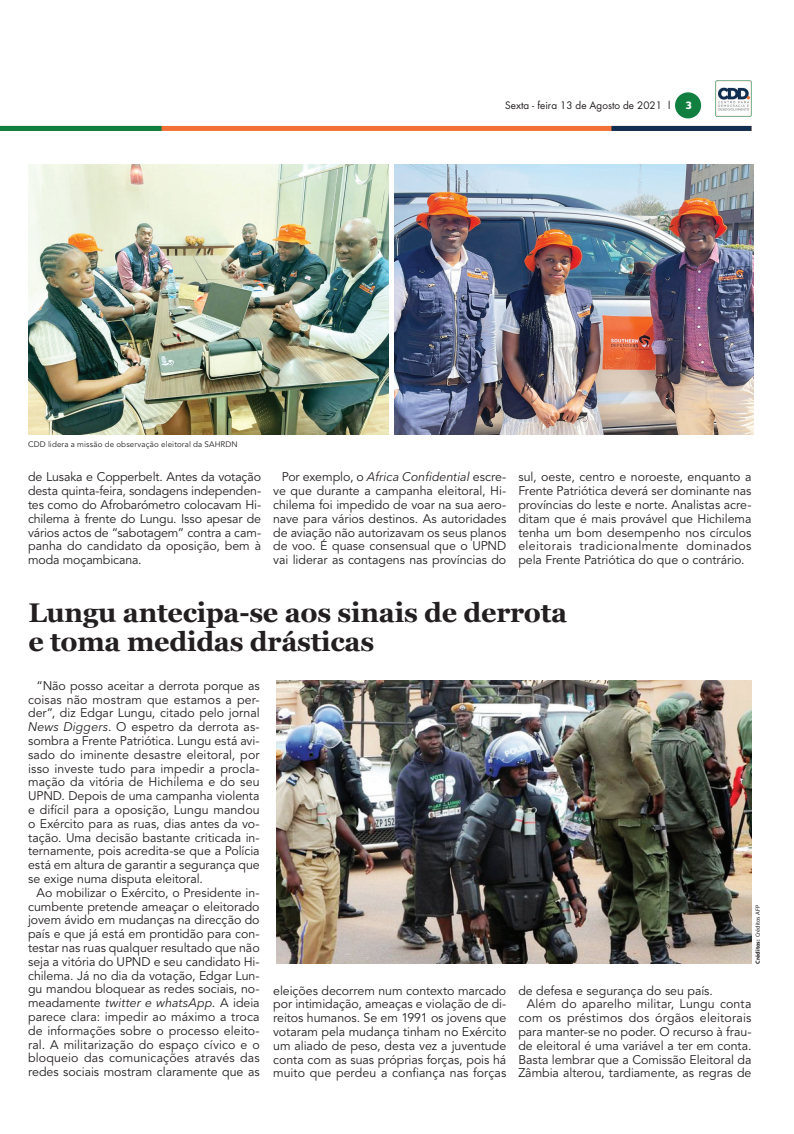
<style>
.page{position:relative;width:794px;height:1134px;background:#fff}
.page>*{position:absolute;margin:0;border:0;box-sizing:border-box;transform-origin:0 0}
.t1{font:700 27px/29px "Georgia";letter-spacing:-.01em;color:#231f20}
.t2{font:12.5px/13.8px "Avenir LT Std";color:#231f20;text-align:justify}
.t3{font:10px "Futura LT";color:#231f20}
.t4{font:700 10px "Popular";color:#fff}
.t5{font:8px "Avenir LT Std";letter-spacing:.015em;color:#231f20}
.t6{font:6px "Myriad Pro";color:#231f20}
.s1{font-family:"Avenir Next LT Pro";font-style:italic}
.s2{font-weight:700}
</style>
<div class="page">
<div style="left:0;top:126px;width:751px;height:5px;background:#f37138"></div>
<div style="left:0;top:126px;width:162px;height:5px;background:#107f40"></div>
<div style="left:611px;top:126px;width:140px;height:5px;background:#102e4f"></div>
<div style="left:675px;top:92px;width:26px;height:26px;background:#107f40;border-radius:50%"></div>
<img style="left:716px;top:81px;width:35px;height:35px">
<img style="left:28px;top:164px;width:360px;height:270px">
<img style="left:395px;top:164px;width:358px;height:270px">
<img style="left:277px;top:680px;width:474px;height:283px">
<p class="t3" style="left:505px;top:99px;width:166px">Sexta - feira 13 de Agosto de 2021 l</p>
<p class="t4" style="left:685px;top:98px;width:7px">3</p>
<p class="t5" style="left:28px;top:439px;width:211px">CDD lidera a missão de observação eleitoral da SAHRDN</p>
<p class="t2" style="left:28px;top:471px;width:235px">de Lusaka e Copperbelt. Antes da votação desta quinta-feira, sondagens independen&shy;tes como do Afrobarómetro colocavam Hi&shy;chilema à frente do Lungu. Isso apesar de vários actos de “sabotagem” contra a cam&shy;panha do candidato da oposição, bem à moda moçambicana.</p>
<p class="t2" style="left:273px;top:471px;width:235px;text-indent:9px">Por exemplo, o <span class="s1">Africa Confidential</span> escre&shy;ve que durante a campanha eleitoral, Hi&shy;chilema foi impedido de voar na sua aero&shy;nave para vários destinos. As autoridades de aviação não autorizavam os seus planos de voo. É quase consensual que o UPND vai liderar as contagens nas províncias do</p>
<p class="t2" style="left:518px;top:471px;width:235px">sul, oeste, centro e noroeste, enquanto a Frente Patriótica deverá ser dominante nas províncias do leste e norte. Analistas acre&shy;ditam que é mais provável que Hichilema tenha um bom desempenho nos círculos eleitorais tradicionalmente dominados pela Frente Patriótica do que o contrário.</p>
<h1 class="t1" style="left:28px;top:598px;width:540px">Lungu antecipa-se aos sinais de derrota e toma medidas drásticas</h1>
<p class="t2" style="left:28px;top:679px;width:233px;text-indent:9px">“Não posso aceitar a derrota porque as coisas não mostram que estamos a per&shy;der”, diz Edgar Lungu, citado pelo jornal <span class="s1">News Diggers</span>. O espetro da derrota as&shy;sombra a Frente Patriótica. Lungu está avi&shy;sado do iminente desastre eleitoral, por isso investe tudo para impedir a procla&shy;mação da vitória de Hichilema e do seu UPND. Depois de uma campanha violenta e difícil para a oposição, Lungu mandou o Exército para as ruas, dias antes da vo&shy;tação. Uma decisão bastante criticada in&shy;ternamente, pois acredita-se que a Polícia está em altura de garantir a segurança que se exige numa disputa eleitoral.</p>
<p class="t2" style="left:28px;top:886px;width:233px;text-indent:9px">Ao mobilizar o Exército, o Presidente in&shy;cumbente pretende ameaçar o eleitorado jovem ávido em mudanças na direcção do país e que já está em prontidão para con&shy;testar nas ruas qualquer resultado que não seja a vitória do UPND e seu candidato Hi&shy;chilema. Já no dia da votação, Edgar Lun&shy;gu mandou bloquear as redes sociais, no&shy;meadamente <span class="s1">twitter e whatsApp</span>. A ideia parece clara: impedir ao máximo a troca de informações sobre o processo eleito&shy;ral. A militarização do espaço cívico e o bloqueio das comunicações através das redes sociais mostram claramente que as</p>
<p class="t6" style="left:754px;top:963px;width:60px;rotate:-90deg"><span class="s2">Créditos:</span> Créditos AFP</p>
<p class="t2" style="left:273px;top:984px;width:235px">eleições decorrem num contexto marcado por intimidação, ameaças e violação de di&shy;reitos humanos. Se em 1991 os jovens que votaram pela mudança tinham no Exército um aliado de peso, desta vez a juventude conta com as suas próprias forças, pois há muito que perdeu a confiança nas forças</p>
<p class="t2" style="left:518px;top:984px;width:196px">de defesa e segurança do seu país.</p>
<p class="t2" style="left:527px;top:997px;width:226px">Além do aparelho militar, Lungu conta</p>
<p class="t2" style="left:518px;top:1011px;width:235px">com os préstimos dos órgãos eleitorais</p>
<p class="t2" style="left:518px;top:1025px;width:235px">para manter-se no poder. O recurso à frau-</p>
<p class="t2" style="left:518px;top:1039px;width:235px">de eleitoral é uma variável a ter em conta.</p>
<p class="t2" style="left:518px;top:1053px;width:235px">Basta lembrar que a Comissão Eleitoral da</p>
<p class="t2" style="left:518px;top:1066px;width:235px">Zâmbia alterou, tardiamente, as regras de</p>
</div>
